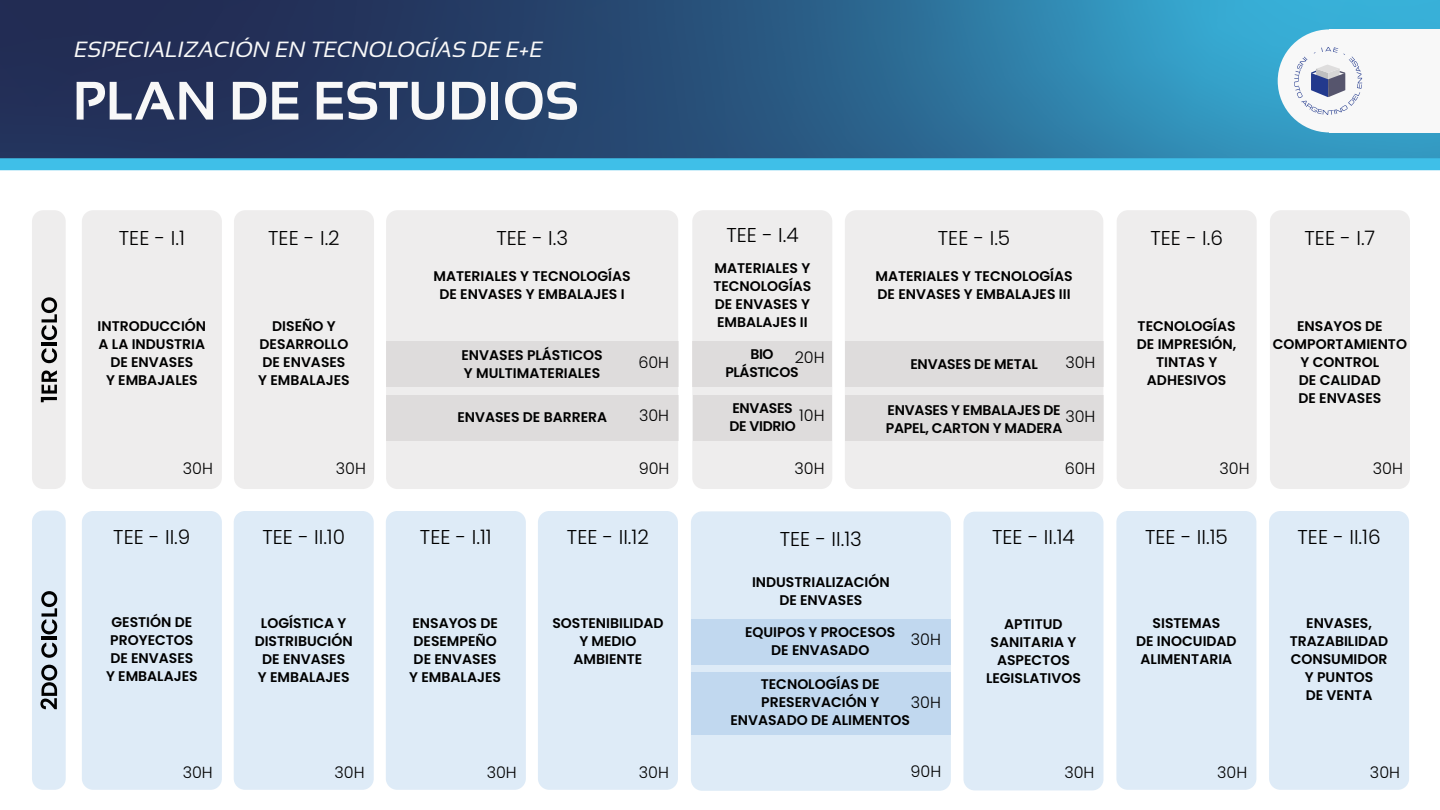
<style>
.page{position:relative;width:1440px;height:810px;background:#fff}
.page>*{position:absolute;margin:0;border:0;box-sizing:border-box;transform-origin:0 0}
.t1{font:700 54px "Sansation";color:#f8f8f8}
.t2{font:italic 22px "Sansation";color:#f8f8f8}
.t3{font:300 20px "Poppins";color:#000}
.t4{font:300 16px "Poppins";color:#000}
.t5{font:600 14px/18px "Poppins";color:#000;text-align:center}
.t6{font:600 14px/18px "Poppins";letter-spacing:-.02em;color:#000;text-align:center}
</style>
<div class="page">
<svg style="left:0;top:0;width:1440px;height:158px;background:#295982"></svg>
<div style="left:0;top:158px;width:1440px;height:12px;background:#3fbfe8"></div>
<div style="left:32px;top:210px;width:34px;height:279px;background:#eeeded;border-radius:11px"></div>
<div style="left:82px;top:210px;width:140px;height:279px;background:#eeeded;border-radius:11px"></div>
<div style="left:234px;top:210px;width:140px;height:279px;background:#eeeded;border-radius:11px"></div>
<div style="left:1117px;top:210px;width:140px;height:279px;background:#eeeded;border-radius:11px"></div>
<div style="left:1270px;top:210px;width:140px;height:279px;background:#eeeded;border-radius:11px"></div>
<div style="left:692px;top:210px;width:140px;height:279px;background:#eeeded;border-radius:11px"></div>
<div style="left:386px;top:210px;width:292px;height:279px;background:#eeeded;border-radius:11px"></div>
<div style="left:386px;top:341px;width:292px;height:46px;background:#dedcdc"></div>
<div style="left:386px;top:395px;width:292px;height:45px;background:#dedcdc"></div>
<div style="left:845px;top:210px;width:258px;height:279px;background:#eeeded;border-radius:11px"></div>
<div style="left:32px;top:511px;width:34px;height:279px;background:#deebf7;border-radius:11px"></div>
<div style="left:234px;top:511px;width:140px;height:279px;background:#deebf7;border-radius:11px"></div>
<div style="left:386px;top:511px;width:140px;height:279px;background:#deebf7;border-radius:11px"></div>
<div style="left:538px;top:511px;width:140px;height:279px;background:#deebf7;border-radius:11px"></div>
<div style="left:963px;top:512px;width:140px;height:278px;background:#deebf7;border-radius:11px"></div>
<div style="left:1116px;top:511px;width:140px;height:279px;background:#deebf7;border-radius:11px"></div>
<div style="left:1269px;top:511px;width:140px;height:279px;background:#deebf7;border-radius:11px"></div>
<div style="left:82px;top:511px;width:140px;height:279px;background:#deebf7;border-radius:11px"></div>
<div style="left:691px;top:511px;width:260px;height:280px;background:#deebf7;border-radius:11px"></div>
<div style="left:691px;top:619px;width:260px;height:46px;background:#c1d8ef"></div>
<div style="left:691px;top:672px;width:260px;height:62px;background:#c1d8ef"></div>
<div style="left:845px;top:341px;width:258px;height:46px;background:#dedcdc"></div>
<div style="left:845px;top:395px;width:258px;height:45px;background:#dedcdc"></div>
<div style="left:692px;top:341px;width:140px;height:46px;background:#dedcdc"></div>
<div style="left:693px;top:395px;width:139px;height:45px;background:#dedcdc"></div>
<svg style="left:41px;top:370px;width:16px;height:32px"></svg>
<svg style="left:41px;top:348px;width:16px;height:15px"></svg>
<hr style="left:42px;top:342px;width:15px;height:4px;background:#000">
<svg style="left:41px;top:297px;width:16px;height:43px"></svg>
<svg style="left:40px;top:665px;width:17px;height:44px"></svg>
<svg style="left:41px;top:643px;width:16px;height:15px"></svg>
<hr style="left:42px;top:637px;width:15px;height:3px;background:#000">
<svg style="left:41px;top:591px;width:16px;height:43px"></svg>
<div style="left:1329px;top:29px;width:111px;height:103px;background:#f8f8f8"></div>
<div style="left:1278px;top:29px;width:103px;height:103px;background:#f8f8f8;border-radius:50%"></div>
<svg style="left:1294px;top:47px;width:68px;height:68px"></svg>
<h2 class="t2" style="left:75px;top:37px;width:470px">ESPECIALIZACIÓN EN TECNOLOGÍAS DE E+E</h2>
<h1 class="t1" style="left:73px;top:71px;width:508px">PLAN DE ESTUDIOS</h1>
<h3 class="t3" style="left:119px;top:227px;width:67px">TEE - I.1</h3>
<h3 class="t3" style="left:268px;top:227px;width:73px">TEE - I.2</h3>
<h3 class="t3" style="left:496px;top:227px;width:73px">TEE - I.3</h3>
<h3 class="t3" style="left:726px;top:223px;width:74px">TEE - I.4</h3>
<h3 class="t3" style="left:938px;top:227px;width:74px">TEE - I.5</h3>
<h3 class="t3" style="left:1150px;top:227px;width:74px">TEE - I.6</h3>
<h3 class="t3" style="left:1305px;top:227px;width:72px">TEE - I.7</h3>
<p class="t5" style="left:98px;top:318px;width:110px">INTRODUCCIÓN<br>A LA INDUSTRIA<br>DE ENVASES<br>Y EMBAJALES</p>
<p class="t5" style="left:258px;top:318px;width:93px">DISEÑO Y<br>DESARROLLO<br>DE ENVASES<br>Y EMBALAJES</p>
<p class="t5" style="left:713px;top:260px;width:100px;text-align:justify">MATERIALES Y TECNOLOGÍAS DE ENVASES Y EMBALAJES II</p>
<p class="t6" style="left:725px;top:346px;width:75px">BIO<br>PLÁSTICOS</p>
<p class="t6" style="left:729px;top:399px;width:68px;text-align:left">ENVASES<br>DE VIDRIO</p>
<p class="t5" style="left:434px;top:267px;width:199px">MATERIALES Y TECNOLOGÍAS<br>DE ENVASES Y EMBALAJES I</p>
<p class="t5" style="left:876px;top:267px;width:199px;text-align:left">MATERIALES Y TECNOLOGÍAS<br>DE ENVASES Y EMBALAJES III</p>
<p class="t5" style="left:461px;top:346px;width:143px;text-align:left">ENVASES PLÁSTICOS<br>Y MULTIMATERIALES</p>
<p class="t5" style="left:457px;top:408px;width:151px">ENVASES DE BARRERA</p>
<p class="t4" style="left:795px;top:348px;width:31px">20H</p>
<p class="t4" style="left:1065px;top:353px;width:32px">30H</p>
<p class="t4" style="left:638px;top:353px;width:32px">60H</p>
<p class="t5" style="left:910px;top:355px;width:129px">ENVASES DE METAL</p>
<p class="t5" style="left:886px;top:401px;width:178px;text-align:left">ENVASES Y EMBALAJES DE<br>PAPEL, CARTON Y MADERA</p>
<p class="t4" style="left:639px;top:406px;width:32px">30H</p>
<p class="t4" style="left:799px;top:406px;width:27px">10H</p>
<p class="t4" style="left:1065px;top:407px;width:32px">30H</p>
<p class="t5" style="left:1137px;top:318px;width:101px">TECNOLOGÍAS<br>DE IMPRESIÓN,<br>TINTAS Y<br>ADHESIVOS</p>
<p class="t5" style="left:1273px;top:318px;width:136px">ENSAYOS DE<br>COMPORTAMIENTO<br>Y CONTROL<br>DE CALIDAD<br>DE ENVASES</p>
<p class="t4" style="left:183px;top:459px;width:32px">30H</p>
<p class="t4" style="left:336px;top:459px;width:32px">30H</p>
<p class="t4" style="left:639px;top:459px;width:32px">90H</p>
<p class="t4" style="left:1065px;top:459px;width:32px">60H</p>
<p class="t4" style="left:1220px;top:459px;width:32px">30H</p>
<p class="t4" style="left:795px;top:459px;width:32px">30H</p>
<p class="t4" style="left:1373px;top:459px;width:32px">30H</p>
<h3 class="t3" style="left:113px;top:525px;width:79px">TEE - II.9</h3>
<h3 class="t3" style="left:420px;top:525px;width:73px">TEE - I.11</h3>
<h3 class="t3" style="left:567px;top:525px;width:83px">TEE - II.12</h3>
<h3 class="t3" style="left:992px;top:526px;width:84px">TEE - II.14</h3>
<h3 class="t3" style="left:1145px;top:525px;width:84px">TEE - II.15</h3>
<h3 class="t3" style="left:1298px;top:525px;width:85px">TEE - II.16</h3>
<p class="t5" style="left:752px;top:573px;width:139px">INDUSTRIALIZACIÓN<br>DE ENVASES</p>
<p class="t5" style="left:745px;top:624px;width:152px">EQUIPOS Y PROCESOS<br>DE ENVASADO</p>
<p class="t5" style="left:730px;top:675px;width:181px">TECNOLOGÍAS DE<br>PRESERVACIÓN Y<br>ENVASADO DE ALIMENTOS</p>
<h3 class="t3" style="left:262px;top:525px;width:84px">TEE - II.10</h3>
<h3 class="t3" style="left:780px;top:527px;width:84px">TEE - II.13</h3>
<p class="t5" style="left:106px;top:613px;width:93px">GESTIÓN DE<br>PROYECTOS<br>DE ENVASES<br>Y EMBALAJES</p>
<p class="t5" style="left:255px;top:615px;width:100px">LOGÍSTICA Y<br>DISTRIBUCIÓN<br>DE ENVASES<br>Y EMBALAJES</p>
<p class="t5" style="left:409px;top:615px;width:93px">ENSAYOS DE<br>DESEMPEÑO<br>DE ENVASES<br>Y EMBALAJES</p>
<p class="t5" style="left:552px;top:615px;width:113px">SOSTENIBILIDAD<br>Y MEDIO<br>AMBIENTE</p>
<p class="t5" style="left:986px;top:615px;width:96px">APTITUD<br>SANITARIA Y<br>ASPECTOS<br>LEGISLATIVOS</p>
<p class="t5" style="left:1136px;top:615px;width:102px">SISTEMAS<br>DE INOCUIDAD<br>ALIMENTARIA</p>
<p class="t5" style="left:1290px;top:615px;width:100px">ENVASES,<br>TRAZABILIDAD<br>CONSUMIDOR<br>Y PUNTOS<br>DE VENTA</p>
<p class="t4" style="left:911px;top:630px;width:32px">30H</p>
<p class="t4" style="left:911px;top:693px;width:32px">30H</p>
<p class="t4" style="left:183px;top:763px;width:32px">30H</p>
<p class="t4" style="left:911px;top:762px;width:32px">90H</p>
<p class="t4" style="left:335px;top:763px;width:32px">30H</p>
<p class="t4" style="left:487px;top:763px;width:32px">30H</p>
<p class="t4" style="left:639px;top:763px;width:32px">30H</p>
<p class="t4" style="left:1064px;top:763px;width:32px">30H</p>
<p class="t4" style="left:1217px;top:763px;width:32px">30H</p>
<p class="t4" style="left:1370px;top:763px;width:32px">30H</p>
</div>
